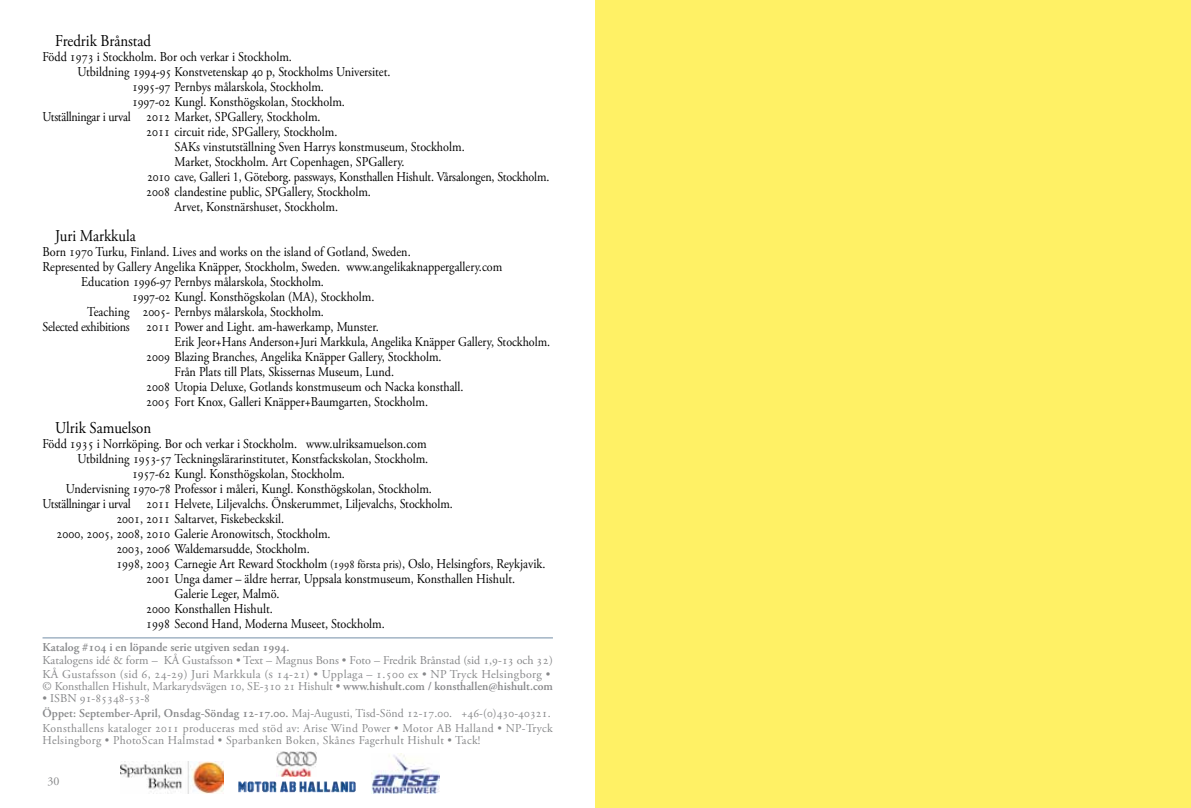
<style>
.page{position:relative;width:1191px;height:808px;background:#fff}
.page>*{position:absolute;margin:0;border:0;box-sizing:border-box;transform-origin:0 0}
.t1{font:16.5px "Adobe Garamond Pro";color:#000;scale:.9 1}
.t2{font:13.5px "Adobe Garamond Pro";color:#000;scale:.9 1}
.t3{font:13.5px "Adobe Garamond Pro";color:#000;scale:.89 1}
.t4{font:12px/15px "Adobe Garamond Pro";letter-spacing:.025em;color:#87888a}
.t5{font:12px/13.5px "Adobe Garamond Pro";color:#87888a}
.t6{font:600 12px "Adobe Garamond Pro";color:#87888a}
.s1{font-size:12px}
.s2{font-weight:600}
</style>
<div class="page">
<img style="left:121px;top:762px;width:103px;height:31px">
<img style="left:289px;top:781px;width:67px;height:11px">
<img style="left:276px;top:751px;width:40px;height:25px">
<img style="left:371px;top:753px;width:68px;height:40px">
<hr style="left:43px;top:637px;width:510px;height:1px;background:#839bb1">
<div style="left:595px;top:0;width:596px;height:808px;background:#fff165"></div>
<p class="t1" style="left:55px;top:31px;width:108px">Fredrik Brånstad</p>
<p class="t2" style="left:43px;top:49px;width:279px">Född 1973 i Stockholm. Bor och verkar i Stockholm.</p>
<p class="t2" style="left:77px;top:64px;width:349px">Utbildning 1994-95 Konstvetenskap 40 p, Stockholms Universitet.</p>
<p class="t2" style="left:132px;top:79px;width:215px">1995-97 Pernbys målarskola, Stockholm.</p>
<p class="t2" style="left:132px;top:94px;width:238px">1997-02 Kungl. Konsthögskolan, Stockholm.</p>
<p class="t3" style="left:43px;top:109px;width:314px">Utställningar i urval 2012 Market, SPGallery, Stockholm.</p>
<p class="t2" style="left:146px;top:124px;width:214px">2011 circuit ride, SPGallery, Stockholm.</p>
<p class="t2" style="left:175px;top:139px;width:324px">SAKs vinstutställning Sven Harrys konstmuseum, Stockholm.</p>
<p class="t2" style="left:175px;top:154px;width:257px">Market, Stockholm. Art Copenhagen, SPGallery.</p>
<p class="t3" style="left:147px;top:169px;width:454px">2010 cave, Galleri 1, Göteborg. passways, Konsthallen Hishult. Vårsalongen, Stockholm.</p>
<p class="t2" style="left:146px;top:184px;width:251px">2008 clandestine public, SPGallery, Stockholm.</p>
<p class="t2" style="left:175px;top:199px;width:183px">Arvet, Konstnärshuset, Stockholm.</p>
<p class="t1" style="left:55px;top:225px;width:91px">Juri Markkula</p>
<p class="t2" style="left:43px;top:243px;width:410px">Born 1970 Turku, Finland. Lives and works on the island of Gotland, Sweden.</p>
<p class="t2" style="left:43px;top:258px;width:512px">Represented by Gallery Angelika Knäpper, Stockholm, Sweden. www.angelikaknappergallery.com</p>
<p class="t2" style="left:81px;top:273px;width:271px">Education 1996-97 Pernbys målarskola, Stockholm.</p>
<p class="t2" style="left:132px;top:288px;width:271px">1997-02 Kungl. Konsthögskolan (MA), Stockholm.</p>
<p class="t2" style="left:87px;top:303px;width:264px">Teaching 2005- Pernbys målarskola, Stockholm.</p>
<p class="t3" style="left:43px;top:318px;width:379px">Selected exhibitions 2011 Power and Light. am-hawerkamp, Munster.</p>
<p class="t3" style="left:175px;top:333px;width:423px">Erik Jeor+Hans Anderson+Juri Markkula, Angelika Knäpper Gallery, Stockholm.</p>
<p class="t2" style="left:146px;top:348px;width:330px">2009 Blazing Branches, Angelika Knäpper Gallery, Stockholm.</p>
<p class="t2" style="left:175px;top:363px;width:245px">Från Plats till Plats, Skissernas Museum, Lund.</p>
<p class="t2" style="left:146px;top:378px;width:354px">2008 Utopia Deluxe, Gotlands konstmuseum och Nacka konsthall.</p>
<p class="t2" style="left:146px;top:393px;width:315px">2005 Fort Knox, Galleri Knäpper+Baumgarten, Stockholm.</p>
<p class="t1" style="left:55px;top:418px;width:108px">Ulrik Samuelson</p>
<p class="t2" style="left:43px;top:435px;width:428px">Född 1935 i Norrköping. Bor och verkar i Stockholm. www.ulriksamuelson.com</p>
<p class="t2" style="left:77px;top:450px;width:391px">Utbildning 1953-57 Teckningslärarinstitutet, Konstfackskolan, Stockholm.</p>
<p class="t2" style="left:132px;top:465px;width:238px">1957-62 Kungl. Konsthögskolan, Stockholm.</p>
<p class="t2" style="left:66px;top:480px;width:408px">Undervisning 1970-78 Professor i måleri, Kungl. Konsthögskolan, Stockholm.</p>
<p class="t3" style="left:43px;top:495px;width:462px">Utställningar i urval 2011 Helvete, Liljevalchs. Önskerummet, Liljevalchs, Stockholm.</p>
<p class="t2" style="left:116px;top:510px;width:188px">2001, 2011 Saltarvet, Fiskebeckskil.</p>
<p class="t2" style="left:57px;top:525px;width:306px">2000, 2005, 2008, 2010 Galerie Aronowitsch, Stockholm.</p>
<p class="t2" style="left:116px;top:540px;width:216px">2003, 2006 Waldemarsudde, Stockholm.</p>
<p class="t2" style="left:116px;top:555px;width:478px">1998, 2003 Carnegie Art Reward Stockholm <span class="s1">(1998 första pris)</span>, Oslo, Helsingfors, Reykjavik.</p>
<p class="t2" style="left:146px;top:570px;width:411px">2001 Unga damer – äldre herrar, Uppsala konstmuseum, Konsthallen Hishult.</p>
<p class="t2" style="left:175px;top:585px;width:118px">Galerie Leger, Malmö.</p>
<p class="t2" style="left:146px;top:600px;width:142px">2000 Konsthallen Hishult.</p>
<p class="t2" style="left:146px;top:615px;width:267px">1998 Second Hand, Moderna Museet, Stockholm.</p>
<p class="t6" style="left:43px;top:640px;width:248px">Katalog #104 i en löpande serie utgiven sedan 1994.</p>
<p class="t5" style="left:43px;top:654px;width:512px">Katalogens idé &amp; form – KÅ Gustafsson • Text – Magnus Bons • Foto – Fredrik Brånstad (sid 1,9-13 och 32)<br>KÅ Gustafsson (sid 6, 24-29) Juri Markkula (s 14-21) • Upplaga – 1.500 ex • NP Tryck Helsingborg •</p>
<p class="t5" style="left:43px;top:680px;width:512px">© Konsthallen Hishult, Markarydsvägen 10, SE-310 21 Hishult <span class="s2">• www.hishult.com / konsthallen@hishult.com</span></p>
<p class="t4" style="left:43px;top:691px;width:512px">• ISBN 91-85348-53-8<br><span class="s2">Öppet: September-April, Onsdag-Söndag 12-17.00.</span> Maj-Augusti, Tisd-Sönd 12-17.00. +46-(0)430-40321.<br>Konsthallens kataloger 2011 produceras med stöd av: Arise Wind Power • Motor AB Halland • NP-Tryck</p>
<p class="t4" style="left:43px;top:733px;width:439px">Helsingborg • PhotoScan Halmstad • Sparbanken Boken, Skånes Fagerhult Hishult • Tack!</p>
<p class="t4" style="left:48px;top:774px;width:13px">30</p>
</div>
